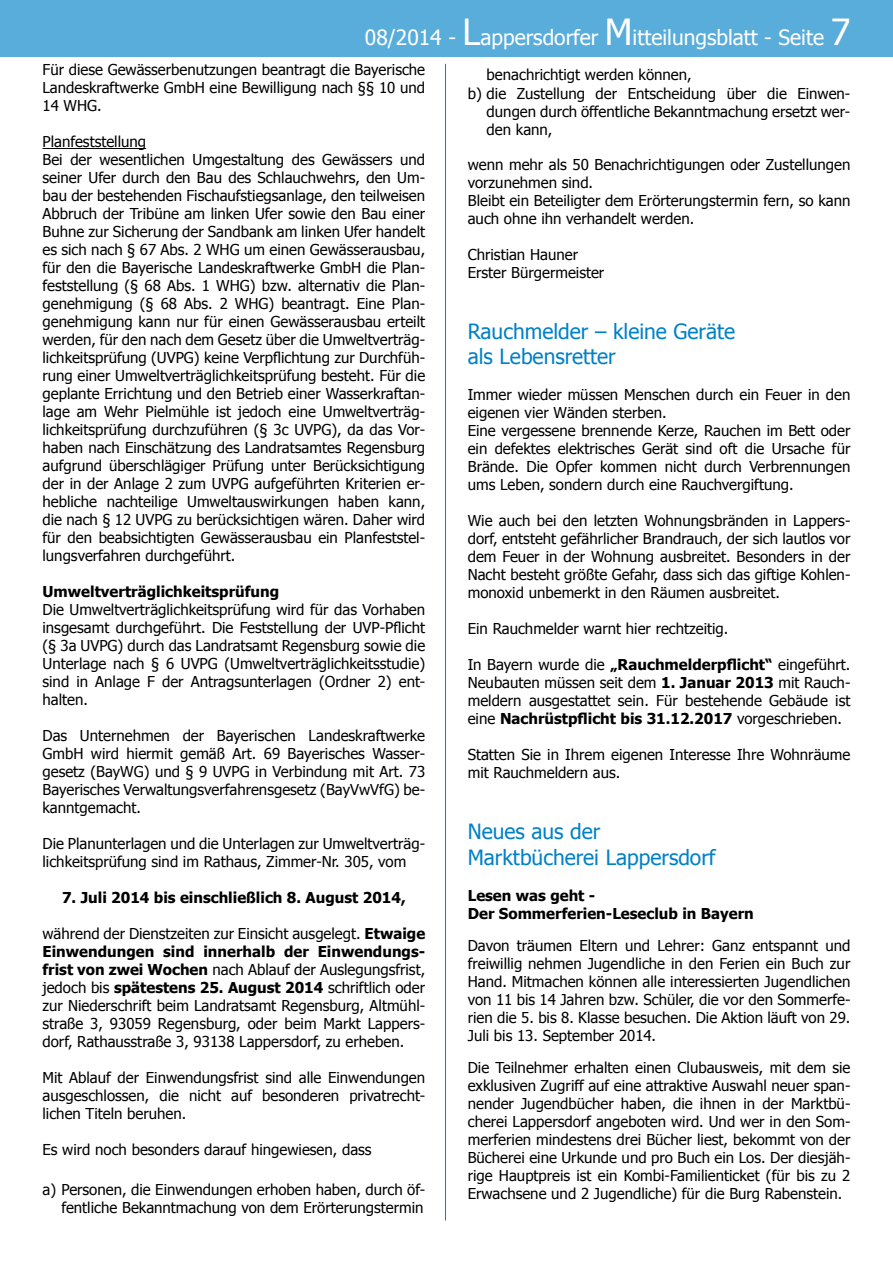
<style>
.page{position:relative;width:893px;height:1263px;background:#fff}
.page>*{position:absolute;margin:0;border:0;box-sizing:border-box;transform-origin:0 0}
.t1{font:21px/25.2px "Tahoma";color:#0081c7}
.t2{font:21px "Tahoma";color:#fff}
.t3{font:15px/18px "Tahoma";color:#000;text-align:justify}
.t4{font:700 15px/18px "Tahoma";color:#000}
.s1{font-size:36px}
.s2{font-weight:700}
</style>
<div class="page">
<div style="left:0;top:0;width:893px;height:57px;background:#59adda"></div>
<hr style="left:445px;top:64px;width:1px;height:1156px;background:#0081c7">
<hr style="left:43px;top:148px;width:103px;height:1px;background:#000">
<h1 class="t2" style="left:365px;top:24px;width:487px">08/2014 - <span class="s1">L</span>appersdorfer <span class="s1">M</span>itteilungsblatt - Seite <span class="s1">7</span></h1>
<p class="t3" style="left:43px;top:60px;width:384px">Für diese Gewässerbenutzungen beantragt die Bayerische Landeskraftwerke GmbH eine Bewilligung nach §§ 10 und 14 WHG.</p>
<p class="t3" style="left:43px;top:132px;width:384px;text-align:left">Planfeststellung<br>Bei der wesentlichen Umgestaltung des Gewässers und seiner Ufer durch den Bau des Schlauchwehrs, den Um&shy;bau der bestehenden Fischaufstiegsanlage, den teilweisen Abbruch der Tribüne am linken Ufer sowie den Bau einer Buhne zur Sicherung der Sandbank am linken Ufer handelt es sich nach § 67 Abs. 2 WHG um einen Gewässerausbau, für den die Bayerische Landeskraftwerke GmbH die Plan&shy;feststellung (§ 68 Abs. 1 WHG) bzw. alternativ die Plan&shy;genehmigung (§ 68 Abs. 2 WHG) beantragt. Eine Plan&shy;genehmigung kann nur für einen Gewässerausbau erteilt werden, für den nach dem Gesetz über die Umweltverträg&shy;lichkeitsprüfung (UVPG) keine Verpflichtung zur Durchfüh&shy;rung einer Umweltverträglichkeitsprüfung besteht. Für die geplante Errichtung und den Betrieb einer Wasserkraftan&shy;lage am Wehr Pielmühle ist jedoch eine Umweltverträg&shy;lichkeitsprüfung durchzuführen (§ 3c UVPG), da das Vor&shy;haben nach Einschätzung des Landratsamtes Regensburg aufgrund überschlägiger Prüfung unter Berücksichtigung der in der Anlage 2 zum UVPG aufgeführten Kriterien er&shy;hebliche nachteilige Umweltauswirkungen haben kann, die nach § 12 UVPG zu berücksichtigen wären. Daher wird für den beabsichtigten Gewässerausbau ein Planfeststel&shy;lungsverfahren durchgeführt.</p>
<p class="t4" style="left:43px;top:582px;width:238px">Umweltverträglichkeitsprüfung</p>
<p class="t3" style="left:43px;top:600px;width:384px">Die Umweltverträglichkeitsprüfung wird für das Vorhaben insgesamt durchgeführt. Die Feststellung der UVP-Pflicht (§ 3a UVPG) durch das Landratsamt Regensburg sowie die Unterlage nach § 6 UVPG (Umweltverträglichkeitsstudie) sind in Anlage F der Antragsunterlagen (Ordner 2) ent&shy;halten.</p>
<p class="t3" style="left:43px;top:726px;width:384px">Das Unternehmen der Bayerischen Landeskraftwerke GmbH wird hiermit gemäß Art. 69 Bayerisches Wasser&shy;gesetz (BayWG) und § 9 UVPG in Verbindung mit Art. 73<br>Bayerisches Verwaltungsverfahrensgesetz (BayVwVfG) be&shy;kanntgemacht.</p>
<p class="t3" style="left:43px;top:834px;width:384px">Die Planunterlagen und die Unterlagen zur Umweltverträg&shy;lichkeitsprüfung sind im Rathaus, Zimmer-Nr. 305, vom</p>
<p class="t4" style="left:62px;top:888px;width:345px">7. Juli 2014 bis einschließlich 8. August 2014,</p>
<p class="t3" style="left:43px;top:924px;width:384px">während der Dienstzeiten zur Einsicht ausgelegt. <span class="s2">Etwaige Einwendungen sind innerhalb der Einwendungs&shy;frist von zwei Wochen</span> nach Ablauf der Auslegungsfrist, jedoch bis <span class="s2">spätestens 25. August 2014</span> schriftlich oder zur Niederschrift beim Landratsamt Regensburg, Altmühl&shy;straße 3, 93059 Regensburg, oder beim Markt Lappers&shy;dorf, Rathausstraße 3, 93138 Lappersdorf, zu erheben.</p>
<p class="t3" style="left:43px;top:1068px;width:384px">Mit Ablauf der Einwendungsfrist sind alle Einwendungen ausgeschlossen, die nicht auf besonderen privatrecht&shy;lichen Titeln beruhen.</p>
<p class="t3" style="left:43px;top:1140px;width:331px">Es wird noch besonders darauf hingewiesen, dass</p>
<p class="t3" style="left:43px;top:1180px;width:384px;text-align:right">a) Personen, die Einwendungen erhoben haben, durch öf&shy;fentliche Bekanntmachung von dem Erörterungstermin</p>
<p class="t3" style="left:468px;top:63px;width:384px;line-height:20px;text-indent:19px">benachrichtigt werden können,<br>b) die Zustellung der Entscheidung über die Einwen-</p>
<p class="t3" style="left:487px;top:102px;width:365px">dungen durch öffentliche Bekanntmachung ersetzt wer&shy;den kann,</p>
<p class="t3" style="left:468px;top:155px;width:384px;text-align:left">wenn mehr als 50 Benachrichtigungen oder Zustellungen vorzunehmen sind.<br>Bleibt ein Beteiligter dem Erörterungstermin fern, so kann auch ohne ihn verhandelt werden.</p>
<p class="t3" style="left:468px;top:245px;width:138px">Christian Hauner<br>Erster Bürgermeister</p>
<h1 class="t1" style="left:468px;top:318px;width:269px">Rauchmelder – kleine Geräte als Lebensretter</h1>
<p class="t3" style="left:468px;top:385px;width:384px;text-align:left">Immer wieder müssen Menschen durch ein Feuer in den eigenen vier Wänden sterben.<br>Eine vergessene brennende Kerze, Rauchen im Bett oder ein defektes elektrisches Gerät sind oft die Ursache für Brände. Die Opfer kommen nicht durch Verbrennungen ums Leben, sondern durch eine Rauchvergiftung.</p>
<p class="t3" style="left:468px;top:511px;width:384px">Wie auch bei den letzten Wohnungsbränden in Lappers&shy;dorf, entsteht gefährlicher Brandrauch, der sich lautlos vor dem Feuer in der Wohnung ausbreitet. Besonders in der Nacht besteht größte Gefahr, dass sich das giftige Kohlen&shy;monoxid unbemerkt in den Räumen ausbreitet.</p>
<p class="t3" style="left:468px;top:619px;width:262px">Ein Rauchmelder warnt hier rechtzeitig.</p>
<p class="t3" style="left:468px;top:655px;width:384px">In Bayern wurde die <span class="s2">„Rauchmelderpflicht“</span> eingeführt.<br>Neubauten müssen seit dem <span class="s2">1. Januar 2013</span> mit Rauch&shy;meldern ausgestattet sein. Für bestehende Gebäude ist eine <span class="s2">Nachrüstpflicht bis 31.12.2017</span> vorgeschrieben.</p>
<p class="t3" style="left:468px;top:745px;width:384px">Statten Sie in Ihrem eigenen Interesse Ihre Wohnräume mit Rauchmeldern aus.</p>
<h1 class="t1" style="left:468px;top:818px;width:249px">Neues aus der<br>Marktbücherei Lappersdorf</h1>
<p class="t4" style="left:468px;top:885px;width:288px">Lesen was geht -<br>Der Sommerferien-Leseclub in Bayern</p>
<p class="t3" style="left:468px;top:936px;width:384px">Davon träumen Eltern und Lehrer: Ganz entspannt und freiwillig nehmen Jugendliche in den Ferien ein Buch zur Hand. Mitmachen können alle interessierten Jugendlichen von 11 bis 14 Jahren bzw. Schüler, die vor den Sommerfe&shy;rien die 5. bis 8. Klasse besuchen. Die Aktion läuft von 29.<br>Juli bis 13. September 2014.</p>
<p class="t3" style="left:468px;top:1058px;width:384px">Die Teilnehmer erhalten einen Clubausweis, mit dem sie exklusiven Zugriff auf eine attraktive Auswahl neuer span&shy;nender Jugendbücher haben, die ihnen in der Marktbü&shy;cherei Lappersdorf angeboten wird. Und wer in den Som&shy;merferien mindestens drei Bücher liest, bekommt von der Bücherei eine Urkunde und pro Buch ein Los. Der diesjäh&shy;rige Hauptpreis ist ein Kombi-Familienticket (für bis zu 2<br>Erwachsene und 2 Jugendliche) für die Burg Rabenstein.</p>
</div>
